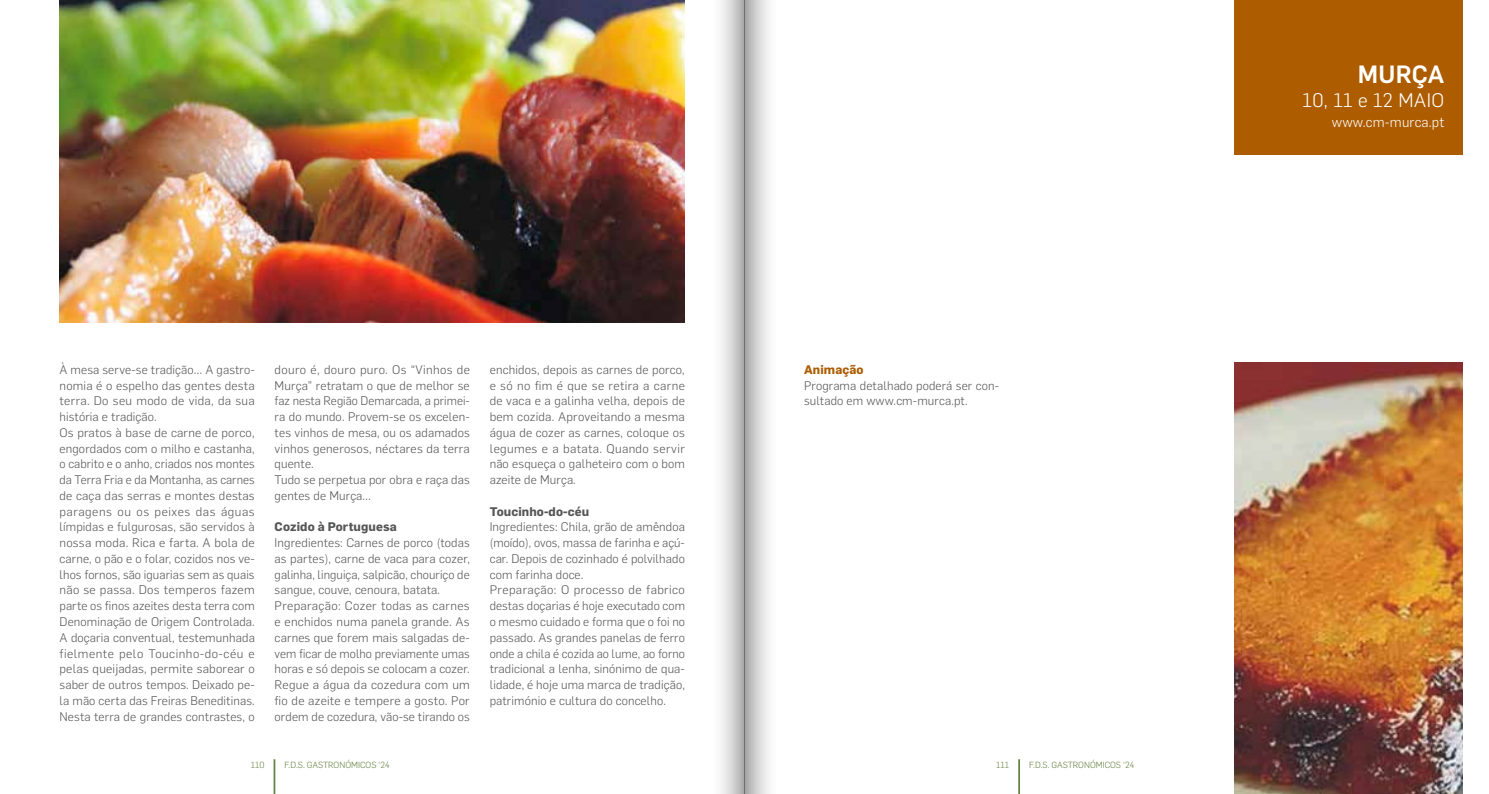
<style>
.page{position:relative;width:1489px;height:794px;background:#fff}
.page>*{position:absolute;margin:0;border:0;box-sizing:border-box;transform-origin:0 0}
.t1{font:500 24.5px "Flama";letter-spacing:.01em;color:#fff}
.t2{font:300 19.25px "Flama";letter-spacing:.02em;color:#fff}
.t3{font:300 14px "Flama";letter-spacing:.01em;color:#fff}
.t4{font:300 12.25px/15.8px "Flama";letter-spacing:.01em;color:#555756}
.t5{font:700 12.25px "Flama";letter-spacing:.01em;color:#555756}
.t6{font:700 12.25px "Flama";letter-spacing:.01em;color:#ad5c00}
.t7{font:300 8.75px "Flama";color:#658340}
</style>
<div class="page">
<hr style="left:1018px;top:759px;width:1px;height:35px;background:#658340">
<hr style="left:273px;top:759px;width:2px;height:35px;background:#658340">
<div style="left:1234px;top:0;width:228px;height:155px;background:#ad5c00"></div>
<img style="left:60px;top:0;width:625px;height:322px">
<img style="left:1234px;top:362px;width:228px;height:432px">
<svg style="left:744px;top:0;width:25px;height:794px;background:#cdcdcd"></svg>
<svg style="left:721px;top:0;width:23px;height:794px;background:#d3d3d3"></svg>
<p class="t4" style="left:60px;top:361px;width:197px">À mesa serve-se tradição… A gastro&shy;nomia é o espelho das gentes desta terra. Do seu modo de vida, da sua história e tradição.<br>Os pratos à base de carne de porco, engordados com o milho e castanha, o cabrito e o anho, criados nos montes da Terra Fria e da Montanha, as carnes de caça das serras e montes destas paragens ou os peixes das águas límpidas e fulgurosas, são servidos à nossa moda. Rica e farta. A bola de carne, o pão e o folar, cozidos nos ve&shy;lhos fornos, são iguarias sem as quais não se passa. Dos temperos fazem parte os finos azeites desta terra com Denominação de Origem Controlada.<br>A doçaria conventual, testemunhada fielmente pelo Toucinho-do-céu e pelas queijadas, permite saborear o saber de outros tempos. Deixado pe&shy;la mão certa das Freiras Beneditinas.<br>Nesta terra de grandes contrastes, o</p>
<p class="t6" style="left:804px;top:361px;width:61px">Animação</p>
<p class="t4" style="left:274px;top:361px;width:197px">douro é, douro puro. Os “Vinhos de<br>Murça” retratam o que de melhor se faz nesta Região Demarcada, a primei&shy;ra do mundo. Provem-se os excelen&shy;tes vinhos de mesa, ou os adamados vinhos generosos, néctares da terra quente.<br>Tudo se perpetua por obra e raça das gentes de Murça…</p>
<p class="t5" style="left:274px;top:518px;width:124px">Cozido à Portuguesa</p>
<p class="t4" style="left:274px;top:534px;width:197px">Ingredientes: Carnes de porco (todas as partes), carne de vaca para cozer, galinha, linguiça, salpicão, chouriço de sangue, couve, cenoura, batata.<br>Preparação: Cozer todas as carnes e enchidos numa panela grande. As carnes que forem mais salgadas de&shy;vem ficar de molho previamente umas horas e só depois se colocam a cozer.<br>Regue a água da cozedura com um fio de azeite e tempere a gosto. Por ordem de cozedura, vão-se tirando os</p>
<p class="t4" style="left:489px;top:361px;width:197px;text-align:justify">enchidos, depois as carnes de porco, e só no fim é que se retira a carne de vaca e a galinha velha, depois de bem cozida. Aproveitando a mesma água de cozer as carnes, coloque os legumes e a batata. Quando servir não esqueça o galheteiro com o bom azeite de Murça.</p>
<p class="t5" style="left:489px;top:502px;width:101px">Toucinho-do-céu</p>
<p class="t4" style="left:489px;top:518px;width:197px">Ingredientes: Chila, grão de amêndoa (moído), ovos, massa de farinha e açú&shy;car. Depois de cozinhado é polvilhado com farinha doce.<br>Preparação: O processo de fabrico destas doçarias é hoje executado com o mesmo cuidado e forma que o foi no passado. As grandes panelas de ferro onde a chila é cozida ao lume, ao forno tradicional a lenha, sinónimo de qua&shy;lidade, é hoje uma marca de tradição, património e cultura do concelho.</p>
<p class="t4" style="left:804px;top:377px;width:197px">Programa detalhado poderá ser con&shy;sultado em www.cm-murca.pt.</p>
<p class="t7" style="left:251px;top:758px;width:15px">110</p>
<p class="t7" style="left:284px;top:758px;width:107px">F.D.S. GASTRONÓMICOS ‘24</p>
<p class="t7" style="left:996px;top:758px;width:14px">111</p>
<p class="t7" style="left:1029px;top:758px;width:107px">F.D.S. GASTRONÓMICOS ‘24</p>
<h1 class="t1" style="left:1357px;top:56px;width:88px">MURÇA</h1>
<h2 class="t2" style="left:1302px;top:87px;width:143px">10, 11 e 12 MAIO</h2>
<p class="t3" style="left:1331px;top:112px;width:114px">www.cm-murca.pt</p>
</div>
